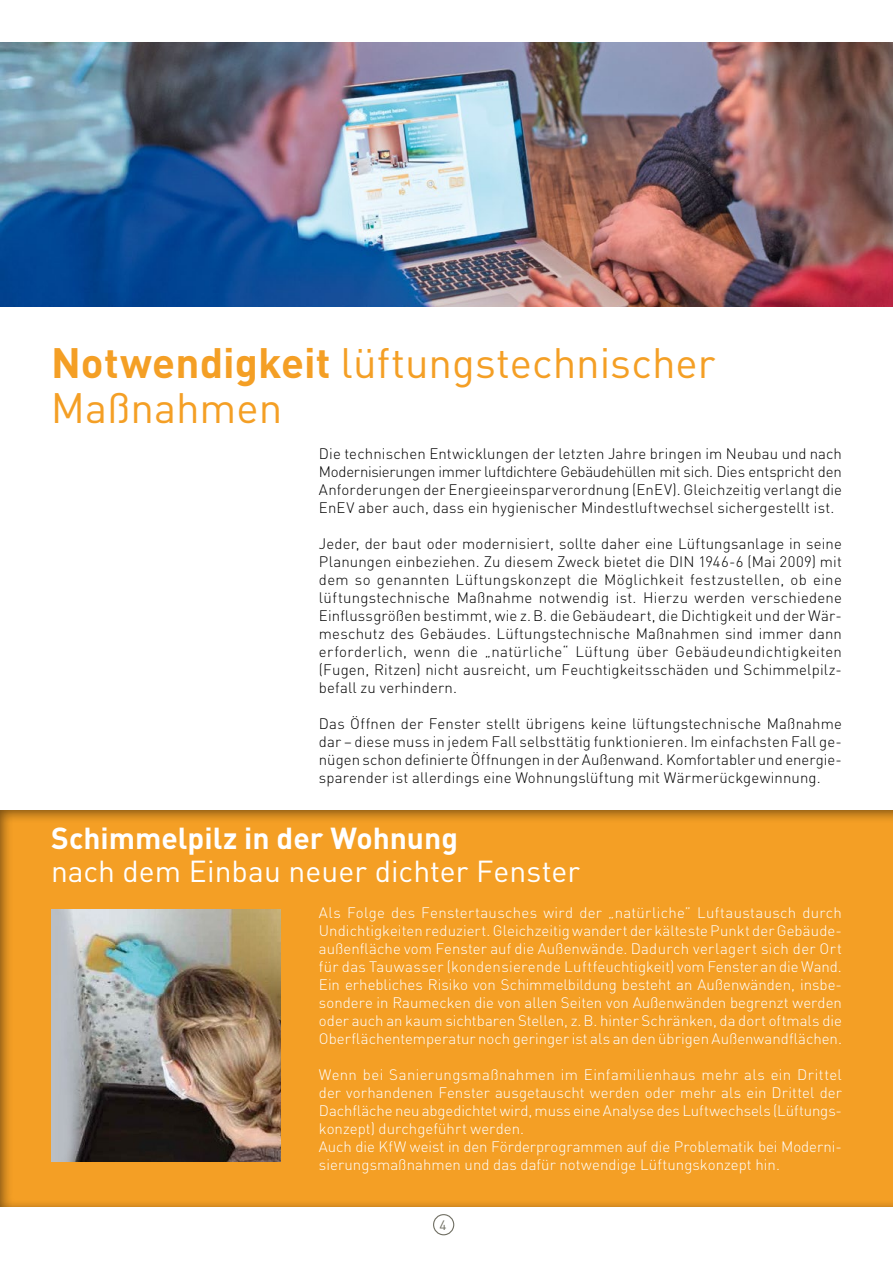
<style>
.page{position:relative;width:893px;height:1263px;background:#fff}
.page>*{position:absolute;margin:0;border:0;box-sizing:border-box;transform-origin:0 0}
.t1{font:42px/45px "DIN Pro";color:#f49f25}
.t2{font:30px "DIN Pro";color:#fff}
.t3{font:700 30px "DIN Pro";color:#fff}
.t4{font:300 15px/18px "DIN Pro";letter-spacing:.01em;color:#000;text-align:justify}
.t5{font:300 15px/18px "DIN Pro";color:#fff;text-align:justify}
.t6{font:13.5px "DIN Pro";color:#706f63}
.s1{font-weight:700}
</style>
<div class="page">
<img style="left:0;top:43px;width:893px;height:263px">
<div style="left:0;top:798px;width:893px;height:409px;background:#000;opacity:.5"></div>
<img style="left:51px;top:909px;width:230px;height:252px">
<div style="left:433px;top:1214px;width:21px;height:21px;border:1px solid #706f63;border-radius:50%"></div>
<h1 class="t1" style="left:51px;top:339px;width:666px"><span class="s1">Notwendigkeit</span> lüftungstechnischer<br>Maßnahmen</h1>
<p class="t4" style="left:319px;top:444px;width:525px">Die technischen Entwicklungen der letzten Jahre bringen im Neubau und nach Modernisierungen immer luftdichtere Gebäudehüllen mit sich. Dies entspricht den Anforderungen der Energieeinsparverordnung (EnEV). Gleichzeitig verlangt die EnEV aber auch, dass ein hygienischer Mindestluftwechsel sichergestellt ist.</p>
<p class="t4" style="left:319px;top:534px;width:525px">Jeder, der baut oder modernisiert, sollte daher eine Lüftungsanlage in seine Planungen einbeziehen. Zu diesem Zweck bietet die DIN 1946-6 (Mai 2009) mit dem so genannten Lüftungskonzept die Möglichkeit festzustellen, ob eine lüftungstechnische Maßnahme notwendig ist. Hierzu werden verschiedene Einflussgrößen bestimmt, wie z.B. die Gebäudeart, die Dichtigkeit und der Wär&shy;meschutz des Gebäudes. Lüftungstechnische Maßnahmen sind immer dann erforderlich, wenn die „natürliche“ Lüftung über Gebäudeundichtigkeiten (Fugen, Ritzen) nicht ausreicht, um Feuchtigkeitsschäden und Schimmelpilz&shy;befall zu verhindern.</p>
<p class="t4" style="left:319px;top:714px;width:525px">Das Öffnen der Fenster stellt übrigens keine lüftungstechnische Maßnahme dar – diese muss in jedem Fall selbsttätig funktionieren. Im einfachsten Fall ge&shy;nügen schon definierte Öffnungen in der Außenwand. Komfortabler und energie&shy;sparender ist allerdings eine Wohnungslüftung mit Wärmerückgewinnung.</p>
<h2 class="t3" style="left:51px;top:818px;width:409px">Schimmelpilz in der Wohnung</h2>
<h2 class="t2" style="left:51px;top:851px;width:530px">nach dem Einbau neuer dichter Fenster</h2>
<p class="t5" style="left:319px;top:903px;width:525px">Als Folge des Fenstertausches wird der „natürliche” Luftaustausch durch Undichtigkeiten reduziert. Gleichzeitig wandert der kälteste Punkt der Gebäude&shy;außenfläche vom Fenster auf die Außenwände. Dadurch verlagert sich der Ort für das Tauwasser (kondensierende Luftfeuchtigkeit) vom Fenster an die Wand.<br>Ein erhebliches Risiko von Schimmelbildung besteht an Außenwänden, insbe&shy;sondere in Raumecken die von allen Seiten von Außenwänden begrenzt werden oder auch an kaum sichtbaren Stellen, z.B. hinter Schränken, da dort oftmals die Oberflächentemperatur noch geringer ist als an den übrigen Außenwandflächen.</p>
<p class="t5" style="left:319px;top:1065px;width:524px;text-align:left">Wenn bei Sanierungsmaßnahmen im Einfamilienhaus mehr als ein Drittel der vorhandenen Fenster ausgetauscht werden oder mehr als ein Drittel der Dachfläche neu abgedichtet wird, muss eine Analyse des Luftwechsels (Lüftungs&shy;konzept) durchgeführt werden.<br>Auch die KfW weist in den Förderprogrammen auf die Problematik bei Moderni&shy;sierungsmaßnahmen und das dafür notwendige Lüftungskonzept hin.</p>
<p class="t6" style="left:440px;top:1216px;width:9px">4</p>
</div>
